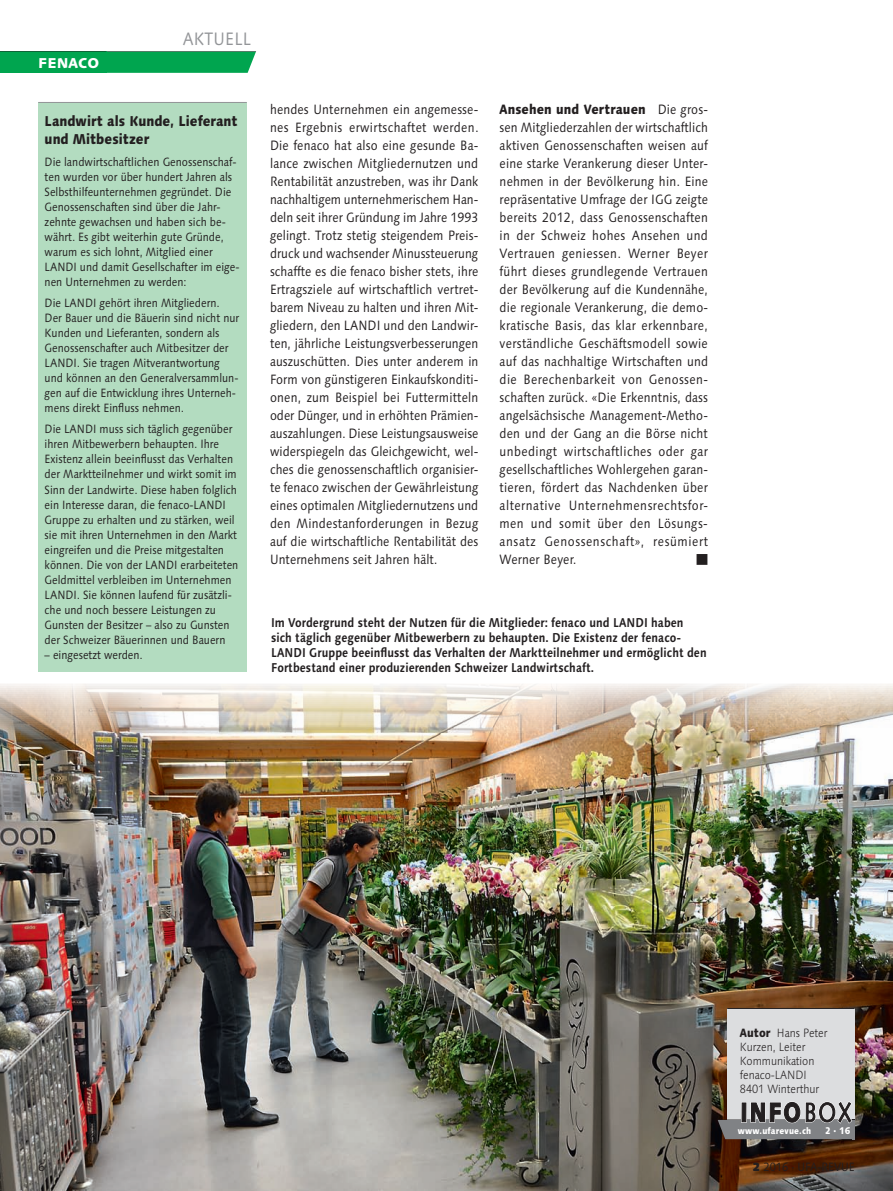
<style>
.page{position:relative;width:893px;height:1191px;background:#fff}
.page>*{position:absolute;margin:0;border:0;box-sizing:border-box;transform-origin:0 0}
.t1{font:18px "Linotype Syntax";letter-spacing:.02em;color:#939598;scale:.88 1}
.t2{font:800 14.25px/18px "Linotype Syntax";color:#231f20;scale:.88 1}
.t3{font:800 14.25px "Linotype Syntax";color:#fff}
.t4{font:13.5px/18px "Linotype Syntax";letter-spacing:.005em;color:#231f20;text-align:justify;scale:.88 1}
.t5{font:13.5px "Universal Newswith Comm Pi";color:#231f20}
.t6{font:700 12.75px/15px "Linotype Syntax";letter-spacing:.005em;color:#231f20;scale:.88 1}
.t7{font:12px/15px "Linotype Syntax";color:#231f20;scale:.88 1}
.t8{font:300 12px/14px "Linotype Syntax";color:#231f20;scale:.88 1}
.t9{font:12px "Linotype Syntax";color:#231f20}
.t10{font:800 9.75px "Linotype Syntax";color:#fff;scale:.88 1}
.t11{font:800 9px "Linotype Syntax";letter-spacing:.02em;color:#fff;scale:.88 1}
.s1{font-weight:800}
.s2{font-weight:900}
</style>
<div class="page">
<img style="left:0;top:684px;width:893px;height:507px">
<svg style="left:106px;top:51px;width:150px;height:22px;background:#0ca656"></svg>
<div style="left:0;top:51px;width:106px;height:22px;background:#00a54f"></div>
<hr style="left:0;top:51px;width:106px;height:1px;background:#231f20">
<div style="left:38px;top:102px;width:209px;height:570px;background:#b3dcc0"></div>
<hr style="left:38px;top:102px;width:209px;height:1px;background:#939598">
<hr style="left:717px;top:1119px;width:138px;height:1px;background:#231f20">
<img style="left:718px;top:684px;width:137px;height:507px">
<p class="t3" style="left:38px;top:54px;width:62px">FENACO</p>
<h1 class="t1" style="left:183px;top:28px;width:79px">AKTUELL</h1>
<p class="t2" style="left:45px;top:112px;width:221px">Landwirt als Kunde, Lieferant und Mitbesitzer</p>
<p class="t7" style="left:45px;top:154px;width:223px">Die landwirtschaftlichen Genossenschaf&shy;ten wurden vor über hundert Jahren als Selbsthilfeunternehmen gegründet. Die Genossenschaften sind über die Jahr&shy;zehnte gewachsen und haben sich be&shy;währt. Es gibt weiterhin gute Gründe, warum es sich lohnt, Mitglied einer LANDI und damit Gesellschafter im eige&shy;nen Unternehmen zu werden:</p>
<p class="t7" style="left:45px;top:295px;width:223px">Die LANDI gehört ihren Mitgliedern.<br>Der Bauer und die Bäuerin sind nicht nur Kunden und Lieferanten, sondern als Genossenschafter auch Mitbesitzer der LANDI. Sie tragen Mitverantwortung und können an den Generalversammlun&shy;gen auf die Entwicklung ihres Unterneh&shy;mens direkt Einfluss nehmen.</p>
<p class="t7" style="left:45px;top:422px;width:222px">Die LANDI muss sich täglich gegenüber ihren Mitbewerbern behaupten. Ihre Existenz allein beeinflusst das Verhalten der Marktteilnehmer und wirkt somit im Sinn der Landwirte. Diese haben folglich ein Interesse daran, die fenaco-LANDI Gruppe zu erhalten und zu stärken, weil sie mit ihren Unternehmen in den Markt eingreifen und die Preise mitgestalten können. Die von der LANDI erarbeiteten Geldmittel verbleiben im Unternehmen LANDI. Sie können laufend für zusätzli&shy;che und noch bessere Leistungen zu Gunsten der Besitzer – also zu Gunsten der Schweizer Bäuerinnen und Bauern</p>
<p class="t7" style="left:45px;top:647px;width:113px">– eingesetzt werden.</p>
<p class="t4" style="left:270px;top:100px;width:238px">hendes Unternehmen ein angemesse&shy;nes Ergebnis erwirtschaftet werden.<br>Die fenaco hat also eine gesunde Ba&shy;lance zwischen Mitgliedernutzen und Rentabilität anzustreben, was ihr Dank nachhaltigem unternehmerischem Han&shy;deln seit ihrer Gründung im Jahre 1993 gelingt. Trotz stetig steigendem Preis&shy;druck und wachsender Minussteuerung schaffte es die fenaco bisher stets, ihre Ertragsziele auf wirtschaftlich vertret&shy;barem Niveau zu halten und ihren Mit&shy;gliedern, den LANDI und den Landwir&shy;ten, jährliche Leistungsverbesserungen auszuschütten. Dies unter anderem in Form von günstigeren Einkaufskonditi&shy;onen, zum Beispiel bei Futtermitteln oder Dünger, und in erhöhten Prämien&shy;auszahlungen. Diese Leistungsausweise widerspiegeln das Gleichgewicht, wel&shy;ches die genossenschaftlich organisier&shy;te fenaco zwischen der Gewährleistung eines optimalen Mitgliedernutzens und den Mindestanforderungen in Bezug auf die wirtschaftliche Rentabilität des Unternehmens seit Jahren hält.</p>
<p class="t4" style="left:500px;top:100px;width:238px"><span class="s1">Ansehen und Vertrauen</span> Die gros&shy;sen Mitgliederzahlen der wirtschaftlich aktiven Genossenschaften weisen auf eine starke Verankerung dieser Unter&shy;nehmen in der Bevölkerung hin. Eine repräsentative Umfrage der IGG zeigte bereits 2012, dass Genossenschaften in der Schweiz hohes Ansehen und Vertrauen geniessen. Werner Beyer führt dieses grundlegende Vertrauen der Bevölkerung auf die Kundennähe, die regionale Verankerung, die demo&shy;kratische Basis, das klar erkennbare, verständliche Geschäftsmodell sowie auf das nachhaltige Wirtschaften und die Berechenbarkeit von Genossen&shy;schaften zurück. «Die Erkenntnis, dass angelsächsische Management-Metho&shy;den und der Gang an die Börse nicht unbedingt wirtschaftliches oder gar gesellschaftliches Wohlergehen garan&shy;tieren, fördert das Nachdenken über alternative Unternehmensrechtsfor&shy;men und somit über den Lösungs&shy;ansatz Genossenschaft», resümiert Werner Beyer.</p>
<p class="t5" style="left:696px;top:553px;width:14px">m</p>
<p class="t6" style="left:271px;top:615px;width:496px">Im Vordergrund steht der Nutzen für die Mitglieder: fenaco und LANDI haben sich täglich gegenüber Mitbewerbern zu behaupten. Die Existenz der fenaco-LANDI Gruppe beeinflusst das Verhalten der Marktteilnehmer und ermöglicht den Fortbestand einer produzierenden Schweizer Landwirtschaft.</p>
<p class="t8" style="left:740px;top:1026px;width:101px"><span class="s1">Autor</span> Hans Peter<br>Kurzen, Leiter<br>Kommunikation fenaco-LANDI<br>8401 Winterthur</p>
<p class="t11" style="left:738px;top:1125px;width:85px">www.ufarevue.ch</p>
<p class="t10" style="left:825px;top:1124px;width:30px">2 · 16</p>
<p class="t9" style="left:38px;top:1159px;width:9px">6</p>
<p class="t7" style="left:753px;top:1159px;width:117px"><span class="s2">2</span> 2016 · UFA-REVUE</p>
</div>
